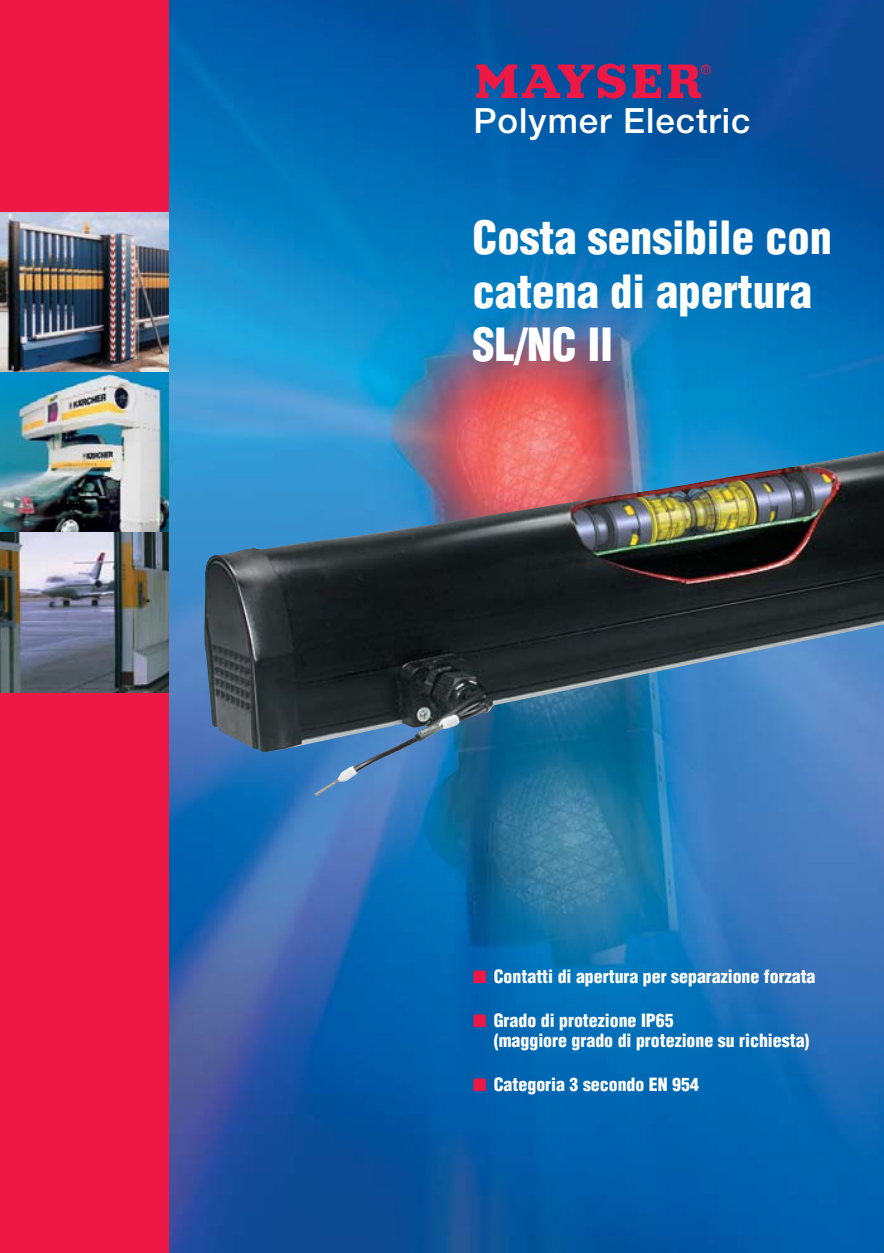
<style>
.page{position:relative;width:884px;height:1253px;background:#fff}
.page>*{position:absolute;margin:0;border:0;box-sizing:border-box;transform-origin:0 0}
.t1{font:900 condensed 44.62px/53.6px "Helvetica";color:#fff}
.t2{font:500 34.82px "Helvetica Neue";letter-spacing:.03em;color:#fff}
.t3{font:900 condensed 17.85px/20.3px "Helvetica";color:#fff}
.s1{font-family:"Universal Math Six";font-weight:400;font-stretch:normal;color:#ed1846}
</style>
<div class="page">
<img style="left:0;top:0;width:884px;height:1252px">
<h2 class="t2" style="left:473px;top:109px;width:278px">Polymer Electric</h2>
<h1 class="t1" style="left:472px;top:215px;width:361px">Costa sensibile con catena di apertura<br>SL/NC II</h1>
<p class="t3" style="left:472px;top:968px;width:344px"><span class="s1">-</span> Contatti di apertura per separazione forzata</p>
<p class="t3" style="left:493px;top:1011px;width:317px;text-indent:-21px"><span class="s1">-</span> Grado di protezione IP65<br>(maggiore grado di protezione su richiesta)</p>
<p class="t3" style="left:472px;top:1076px;width:228px"><span class="s1">-</span> Categoria 3 secondo EN 954</p>
</div>
